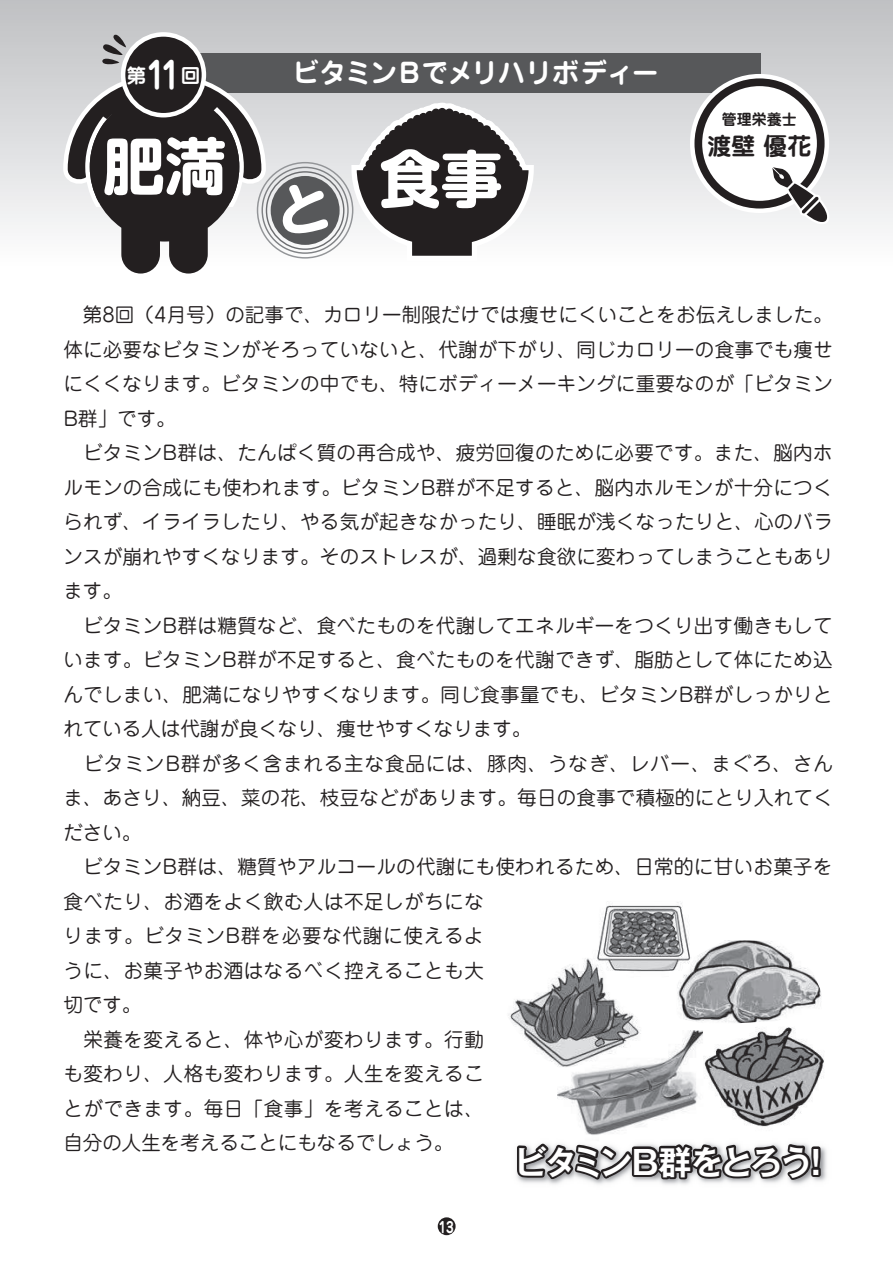
<style>
.page{position:relative;width:893px;height:1263px;background:#fff}
.page>*{position:absolute;margin:0;border:0;box-sizing:border-box;transform-origin:0 0}
.t1{font:700 61.5px "Shin M Go Pro";color:#fff}
.t2{font:700 33px "Gothic MB101 Pr 5 De";letter-spacing:-.095em;color:#fff}
.t3{font:700 27px "Jun 501 Pro";color:#fff}
.t4{font:700 24px "Jun 501 Pro";color:#231f20}
.t5{font:19.5px/34.5px "Jun 201 Pro";letter-spacing:.02em;color:#231f20}
.t6{font:700 19.5px "Jun 501 Pro";color:#fff}
.t7{font:700 15px "Jun 501 Pro";color:#231f20}
.t8{font:700 15px "Jun 501 Pro";color:#fff;scale:.8 1}
.s1{font-size:36.3px}
</style>
<div class="page">
<div style="left:0;top:0;width:893px;height:268px;background:linear-gradient(to bottom,#bfc1c3,#fbfbfc)"></div>
<div style="left:438px;top:1217px;width:18px;height:18px;background:#231f20;border-radius:50%"></div>
<img style="left:597px;top:901px;width:92px;height:71px">
<img style="left:558px;top:1030px;width:145px;height:105px">
<img style="left:703px;top:1027px;width:121px;height:100px">
<img style="left:677px;top:940px;width:144px;height:83px">
<img style="left:508px;top:958px;width:134px;height:109px">
<div style="left:184px;top:53px;width:577px;height:40px;background:#57585a"></div>
<svg style="left:346px;top:97px;width:193px;height:169px"></svg>
<div style="left:690px;top:74px;width:139px;height:139px;border:9px solid #fff;border-radius:50%"></div>
<div style="left:694px;top:78px;width:131px;height:130px;background:#231f20;border-radius:50%"></div>
<div style="left:702px;top:86px;width:115px;height:115px;background:#fff;border-radius:50%"></div>
<svg style="left:762px;top:157px;width:74px;height:68px"></svg>
<svg style="left:59px;top:32px;width:211px;height:242px"></svg>
<div style="left:266px;top:171px;width:78px;height:79px;border:1px solid #6c6d70;border-radius:50%"></div>
<div style="left:271px;top:176px;width:69px;height:69px;background:#57585a;border-radius:50%"></div>
<img style="left:665px;top:1147px;width:162px;height:38px">
<svg style="left:516px;top:1142px;width:307px;height:42px"></svg>
<svg style="left:277px;top:179px;width:53px;height:57px"></svg>
<p class="t6" style="left:127px;top:60px;width:75px">第<span class="s1">11</span>回</p>
<h1 class="t1" style="left:103px;top:116px;width:124px">肥満</h1>
<h3 class="t3" style="left:292px;top:52px;width:368px">ビタミンBでメリハリボディー</h3>
<h1 class="t1" style="left:379px;top:129px;width:124px">食事</h1>
<p class="t7" style="left:722px;top:108px;width:76px">管理栄養士</p>
<p class="t4" style="left:707px;top:127px;width:105px">渡壁 優花</p>
<p class="t5" style="left:63px;top:296px;width:771px">　第8回（4月号）の記事で、カロリー制限だけでは痩せにくいことをお伝えしました。体に必要なビタミンがそろっていないと、代謝が下がり、同じカロリーの食事でも痩せにくくなります。ビタミンの中でも、特にボディーメーキングに重要なのが「ビタミン<br>B群」です。<br>　ビタミンB群は、たんぱく質の再合成や、疲労回復のために必要です。また、脳内ホルモンの合成にも使われます。ビタミンB群が不足すると、脳内ホルモンが十分につくられず、イライラしたり、やる気が起きなかったり、睡眠が浅くなったりと、心のバランスが崩れやすくなります。そのストレスが、過剰な食欲に変わってしまうこともあります。<br>　ビタミンB群は糖質など、食べたものを代謝してエネルギーをつくり出す働きもしています。ビタミンB群が不足すると、食べたものを代謝できず、脂肪として体にため込んでしまい、肥満になりやすくなります。同じ食事量でも、ビタミンB群がしっかりとれている人は代謝が良くなり、痩せやすくなります。<br>　ビタミンB群が多く含まれる主な食品には、豚肉、うなぎ、レバー、まぐろ、さんま、あさり、納豆、菜の花、枝豆などがあります。毎日の食事で積極的にとり入れてください。<br>　ビタミンB群は、糖質やアルコールの代謝にも使われるため、日常的に甘いお菓子を食べたり、お酒をよく飲む人は不足しがちにな<br>ります。ビタミンB群を必要な代謝に使えるよ<br>うに、お菓子やお酒はなるべく控えることも大<br>切です。<br>　栄養を変えると、体や心が変わります。行動<br>も変わり、人格も変わります。人生を変えるこ<br>とができます。毎日「食事」を考えることは、<br>自分の人生を考えることにもなるでしょう。</p>
<h2 class="t2" style="left:514px;top:1135px;width:320px">ビタミンB群をとろう！</h2>
<p class="t8" style="left:439px;top:1215px;width:20px">13</p>
</div>
